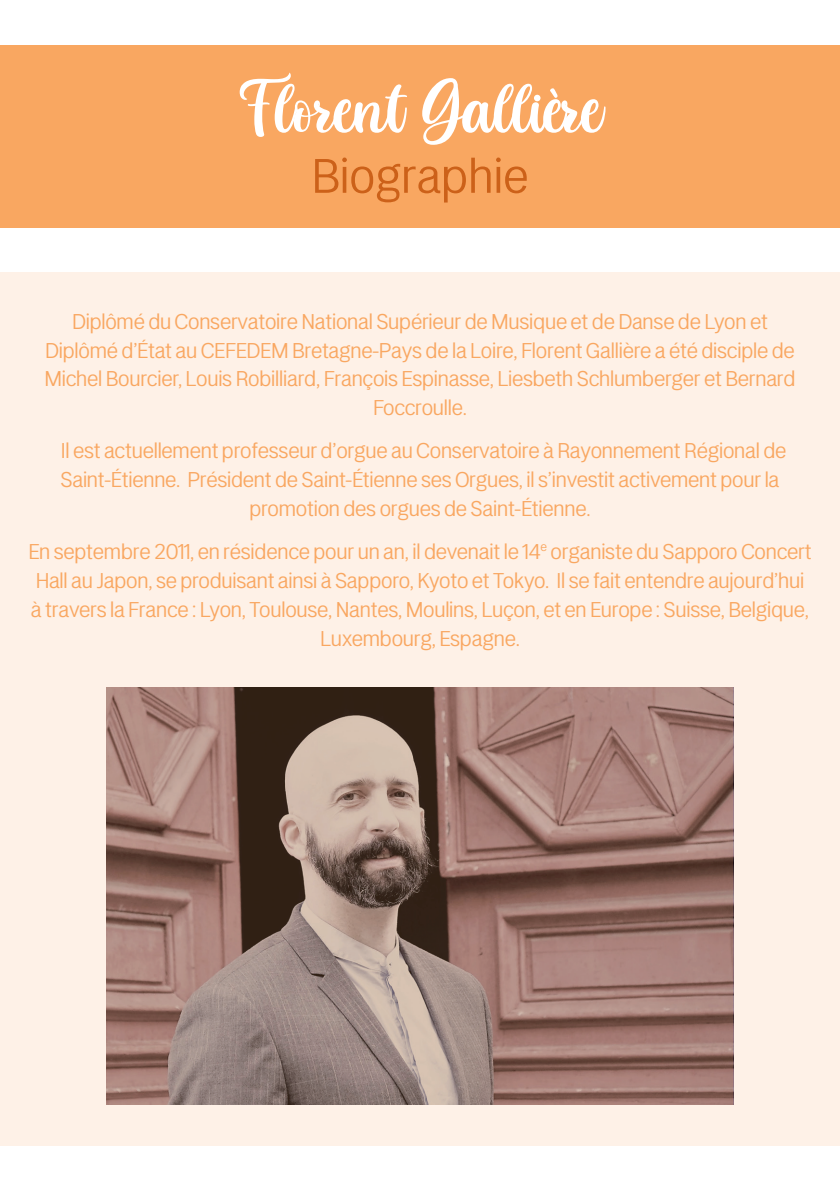
<style>
.page{position:relative;width:840px;height:1191px;background:#fff}
.page>*{position:absolute;margin:0;border:0;box-sizing:border-box;transform-origin:0 0}
.t1{font:66.2px "Butterfly";color:#fff}
.t2{font:54.2px "LT Amber";color:#cc6119}
.t3{font:24px/28.8px "LT Amber";letter-spacing:-.01em;color:#f9a761;text-align:center}
</style>
<div class="page">
<div style="left:0;top:272px;width:839px;height:873px;background:#fef1e7"></div>
<div style="left:0;top:45px;width:839px;height:183px;background:#f9a761"></div>
<svg style="left:107px;top:687px;width:625px;height:417px;background:#95776e"></svg>
<h1 class="t1" style="left:237px;top:59px;width:366px">Florent Gallière</h1>
<h2 class="t2" style="left:311px;top:148px;width:218px">Biographie</h2>
<p class="t3" style="left:44px;top:307px;width:752px">Diplômé du Conservatoire National Supérieur de Musique et de Danse de Lyon et Diplômé d’État au CEFEDEM Bretagne-Pays de la Loire, Florent Gallière a été disciple de Michel Bourcier, Louis Robilliard, François Espinasse, Liesbeth Schlumberger et Bernard Foccroulle.</p>
<p class="t3" style="left:60px;top:437px;width:727px">Il est actuellement professeur d’orgue au Conservatoire à Rayonnement Régional de<br>Saint-Étienne. Président de Saint-Étienne ses Orgues, il s’investit activement pour la promotion des orgues de Saint-Étienne.</p>
<p class="t3" style="left:28px;top:538px;width:784px">En septembre 2011, en résidence pour un an, il devenait le 14<sup>e</sup> organiste du Sapporo Concert Hall au Japon, se produisant ainsi à Sapporo, Kyoto et Tokyo. Il se fait entendre aujourd’hui à travers la France : Lyon, Toulouse, Nantes, Moulins, Luçon, et en Europe : Suisse, Belgique, Luxembourg, Espagne.</p>
</div>
